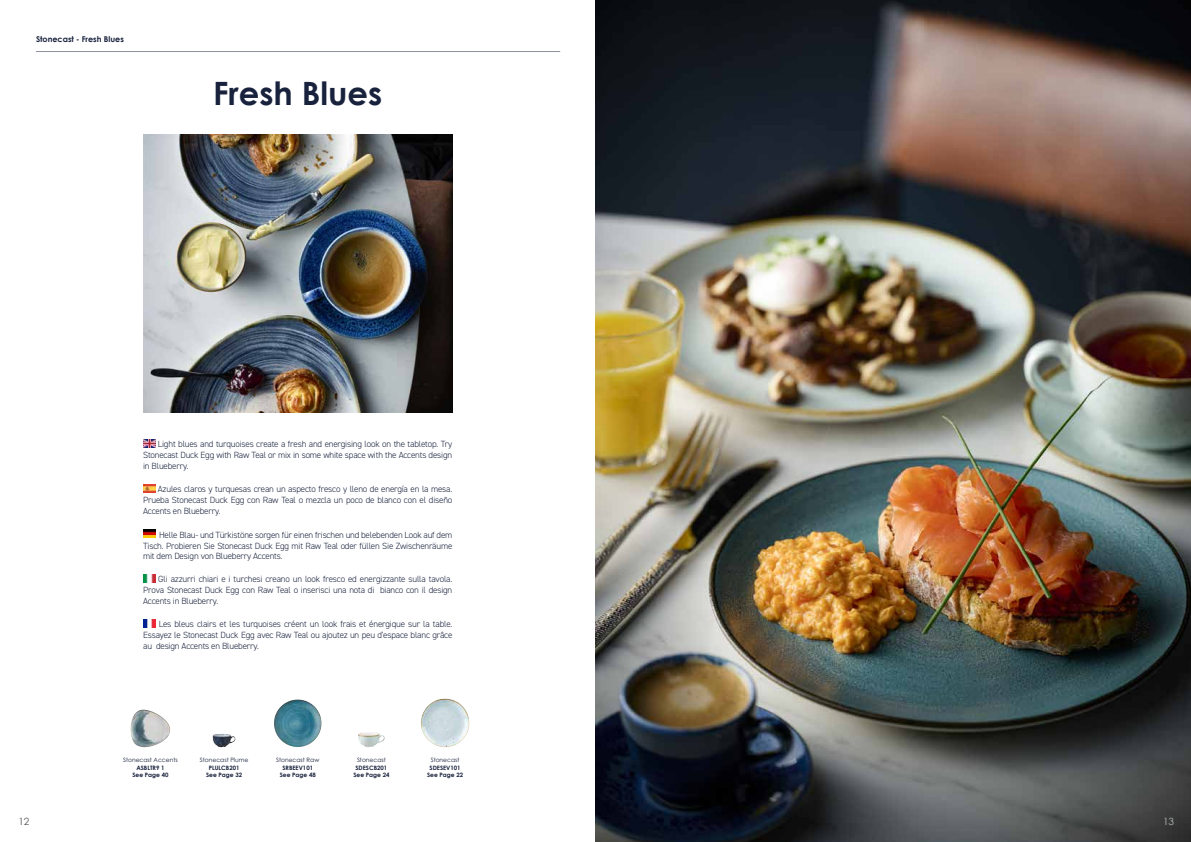
<style>
.page{position:relative;width:1191px;height:842px;background:#fff}
.page>*{position:absolute;margin:0;border:0;box-sizing:border-box;transform-origin:0 0}
.t1{font:700 32.1px "Century Gothic";color:#19223d}
.t2{font:10px "Century Gothic";color:#575756}
.t3{font:10px "Century Gothic";color:#b5b8ba}
.t4{font:300 9px/10.8px "DIN2014";letter-spacing:-.02em;color:#19223d;text-align:justify}
.t5{font:700 8px "Century Gothic";color:#19223d}
.t6{font:700 6px/7.7px "Century Gothic";color:#19223d;text-align:center}
.t7{font:6px "Century Gothic";color:#19223d}
</style>
<div class="page">
<svg style="left:143px;top:619px;width:12px;height:8px"></svg>
<hr style="left:36px;top:51px;width:524px;height:1px;background:#19223d">
<img style="left:595px;top:0;width:596px;height:842px">
<svg style="left:136px;top:710px;width:7px;height:3px"></svg>
<img style="left:212px;top:734px;width:23px;height:13px">
<img style="left:281px;top:699px;width:17px;height:7px">
<img style="left:358px;top:732px;width:27px;height:15px">
<img style="left:421px;top:698px;width:49px;height:49px">
<svg style="left:143px;top:439px;width:12px;height:8px"></svg>
<svg style="left:143px;top:484px;width:12px;height:8px"></svg>
<svg style="left:143px;top:530px;width:12px;height:8px"></svg>
<svg style="left:143px;top:574px;width:12px;height:8px"></svg>
<img style="left:143px;top:135px;width:309px;height:277px">
<p class="t5" style="left:36px;top:33px;width:89px">Stonecast - Fresh Blues</p>
<h1 class="t1" style="left:213px;top:69px;width:171px">Fresh Blues</h1>
<p class="t4" style="left:143px;top:439px;width:311px;text-indent:15px">Light blues and turquoises create a fresh and energising look on the tabletop. Try Stonecast Duck Egg with Raw Teal or mix in some white space with the Accents design in Blueberry.</p>
<p class="t4" style="left:143px;top:484px;width:311px;text-indent:15px">Azules claros y turquesas crean un aspecto fresco y lleno de energía en la mesa.<br>Prueba Stonecast Duck Egg con Raw Teal o mezcla un poco de blanco con el diseño Accents en Blueberry.</p>
<p class="t4" style="left:143px;top:529px;width:311px;text-indent:16px">Helle Blau- und Türkistöne sorgen für einen frischen und belebenden Look auf dem Tisch. Probieren Sie Stonecast Duck Egg mit Raw Teal oder füllen Sie Zwischenräume mit dem Design von Blueberry Accents.</p>
<p class="t4" style="left:143px;top:574px;width:311px;text-indent:15px">Gli azzurri chiari e i turchesi creano un look fresco ed energizzante sulla tavola.<br>Prova Stonecast Duck Egg con Raw Teal o inserisci una nota di bianco con il design Accents in Blueberry.</p>
<p class="t4" style="left:143px;top:619px;width:311px;text-indent:16px">Les bleus clairs et les turquoises créent un look frais et énergique sur la table.<br>Essayez le Stonecast Duck Egg avec Raw Teal ou ajoutez un peu d’espace blanc grâce au design Accents en Blueberry.</p>
<p class="t7" style="left:123px;top:755px;width:56px">Stonecast Accents</p>
<p class="t6" style="left:132px;top:763px;width:37px">ASBLTR9 1<br>See Page 40</p>
<p class="t7" style="left:200px;top:755px;width:50px">Stonecast Plume</p>
<p class="t6" style="left:206px;top:763px;width:37px">PLULCB201<br>See Page 32</p>
<p class="t7" style="left:276px;top:755px;width:45px">Stonecast Raw</p>
<p class="t6" style="left:280px;top:763px;width:37px">SRBEEV101<br>See Page 48</p>
<p class="t7" style="left:357px;top:755px;width:30px">Stonecast</p>
<p class="t6" style="left:353px;top:763px;width:37px">SDESCB201<br>See Page 24</p>
<p class="t7" style="left:431px;top:755px;width:30px">Stonecast</p>
<p class="t6" style="left:427px;top:763px;width:37px">SDESEV101<br>See Page 22</p>
<p class="t2" style="left:18px;top:815px;width:13px">12</p>
<p class="t3" style="left:1163px;top:815px;width:12px">13</p>
</div>
